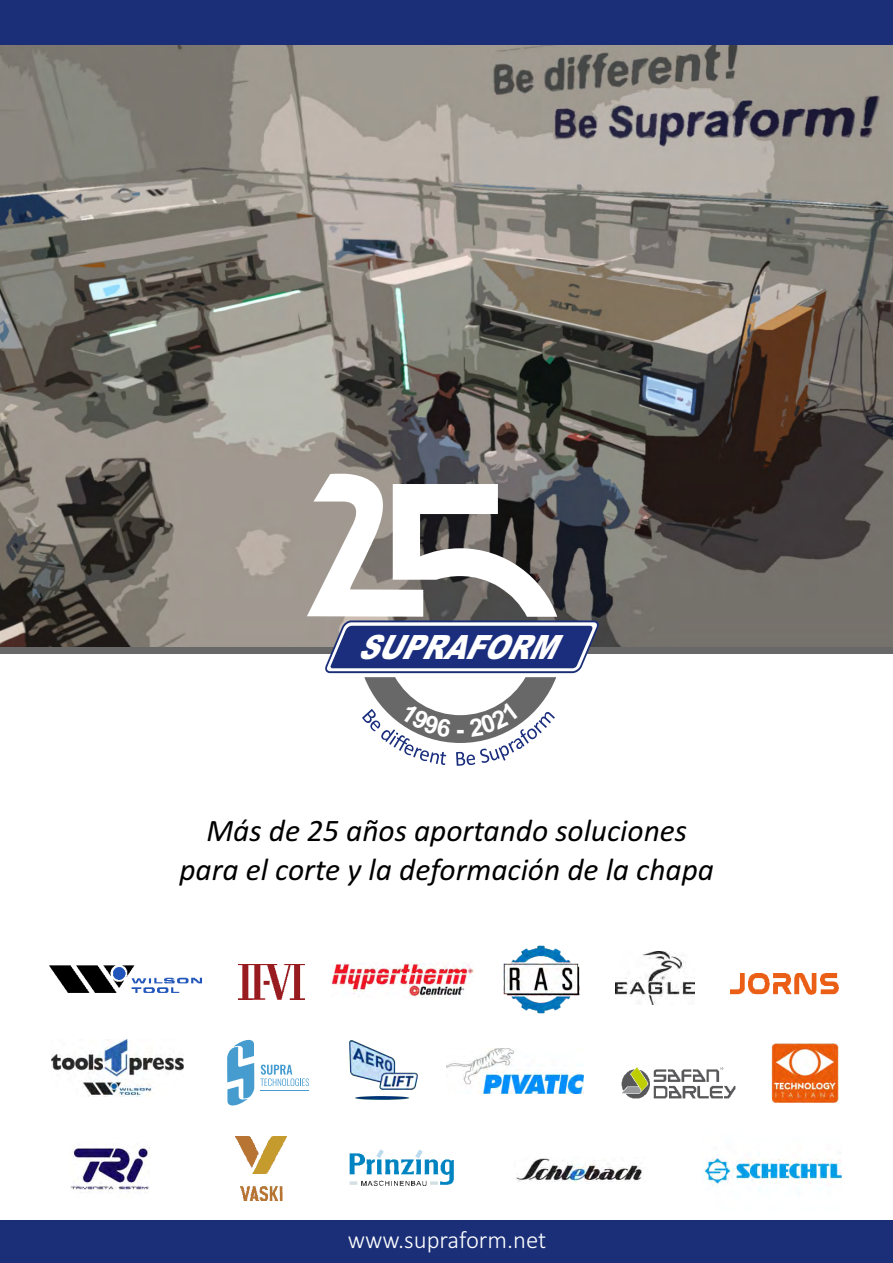
<style>
.page{position:relative;width:893px;height:1263px;background:#fff}
.page>*{position:absolute;margin:0;border:0;box-sizing:border-box;transform-origin:0 0}
.t1{font:italic 900 33.45px "Arial";color:#fff;scale:.84 1}
.t2{font:italic 31.5px/38.4px "Calibri";color:#000;text-align:center}
.t3{font:300 24.9px "Calibri";color:#fff}
.t4{font:700 24.6px "Arial";color:#fff}
</style>
<div class="page">
<img style="left:702px;top:1155px;width:140px;height:35px">
<img style="left:0;top:44px;width:893px;height:603px">
<div style="left:0;top:647px;width:893px;height:6px;background:#686868"></div>
<div style="left:0;top:1221px;width:893px;height:42px;background:#1a2f78"></div>
<div style="left:0;top:0;width:893px;height:44px;background:#1a2f78"></div>
<img style="left:349px;top:1041px;width:68px;height:58px">
<img style="left:615px;top:952px;width:79px;height:52px">
<img style="left:331px;top:962px;width:143px;height:36px">
<img style="left:238px;top:965px;width:67px;height:34px">
<img style="left:446px;top:1048px;width:137px;height:46px">
<img style="left:503px;top:945px;width:77px;height:69px">
<img style="left:772px;top:1043px;width:66px;height:60px">
<img style="left:730px;top:973px;width:108px;height:22px">
<img style="left:52px;top:1040px;width:131px;height:56px">
<img style="left:49px;top:965px;width:153px;height:28px">
<img style="left:70px;top:1145px;width:79px;height:48px">
<img style="left:516px;top:1158px;width:126px;height:24px">
<img style="left:621px;top:1067px;width:114px;height:31px">
<img style="left:236px;top:1137px;width:50px;height:64px">
<svg style="left:260px;top:1064px;width:49px;height:22px"></svg>
<hr style="left:261px;top:1090px;width:48px;height:1px;background:#469ccf">
<svg style="left:227px;top:1039px;width:27px;height:67px"></svg>
<svg style="left:309px;top:485px;width:306px;height:193px"></svg>
<svg style="left:329px;top:625px;width:264px;height:44px;background:#2b3d85"></svg>
<svg style="left:307px;top:463px;width:250px;height:154px"></svg>
<img style="left:349px;top:1149px;width:105px;height:37px">
<svg style="left:362px;top:677px;width:194px;height:89px"></svg>
<p class="t1" style="left:357px;top:635px;width:254px">SUPRAFORM</p>
<p class="t4" style="left:456px;top:720px;width:10px">-</p>
<p class="t2" style="left:179px;top:814px;width:536px">Más de 25 años aportando soluciones para el corte y la deformación de la chapa</p>
<p class="t3" style="left:348px;top:1229px;width:200px">www.supraform.net</p>
</div>
